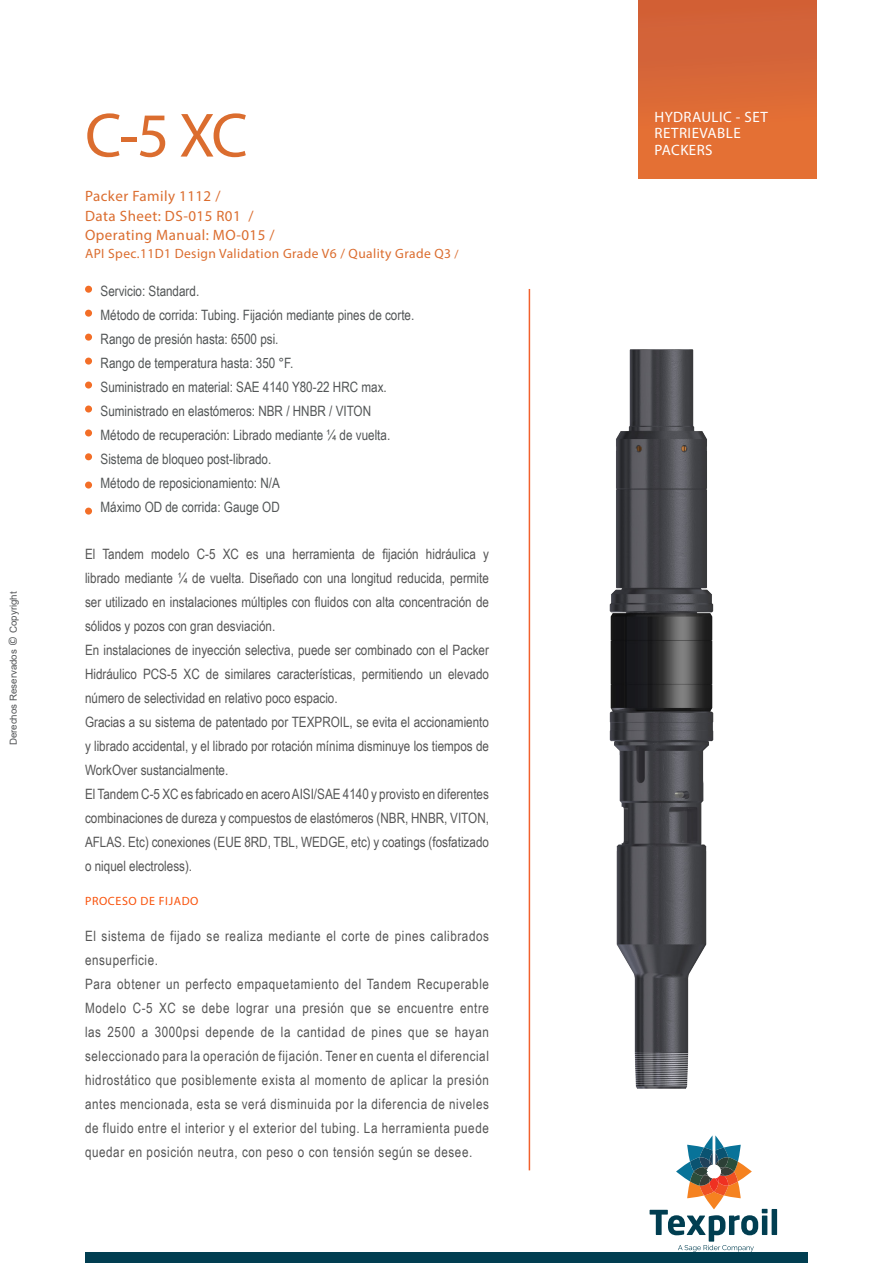
<style>
.page{position:relative;width:893px;height:1263px;background:#fff}
.page>*{position:absolute;margin:0;border:0;box-sizing:border-box;transform-origin:0 0}
.t1{font:63px "Myriad Pro";color:#db6d2f}
.t2{font:15px "Myriad Pro";letter-spacing:.03em;color:#db6d2f}
.t3{font:15px/16.5px "Myriad Pro";letter-spacing:.03em;color:#fff}
.t4{font:14.25px/24px "Arial Narrow";color:#555;text-align:justify}
.t5{font:14.25px/24px "Arial Narrow";color:#525556}
.t6{font:14.25px/24px "Arial Narrow";letter-spacing:.04em;color:#555}
.t7{font:13.5px "Myriad Pro";letter-spacing:.03em;color:#db6d2f}
.t8{font:12px "Myriad Pro";letter-spacing:.05em;color:#f9520b}
.t9{font:9.75px "Arial";color:#525456}
.s1{font-family:"Calibri";font-size:11.7px}
.s2{font-size:12px}
</style>
<div class="page">
<div style="left:639px;top:0;width:177px;height:178px;background:#da6936"></div>
<div style="left:85px;top:1253px;width:723px;height:10px;background:#013e51"></div>
<div style="left:772px;top:1209px;width:5px;height:26px;background:#013e51"></div>
<svg style="left:650px;top:1135px;width:117px;height:117px"></svg>
<hr style="left:529px;top:289px;width:1px;height:881px;background:#f2602c">
<div style="left:85px;top:286px;width:7px;height:7px;background:#f36e27;border-radius:50%"></div>
<div style="left:85px;top:334px;width:7px;height:7px;background:#f36e27;border-radius:50%"></div>
<div style="left:85px;top:381px;width:7px;height:8px;background:#f36e27;border-radius:50%"></div>
<div style="left:85px;top:310px;width:7px;height:7px;background:#f36e27;border-radius:50%"></div>
<div style="left:85px;top:358px;width:7px;height:7px;background:#f36e27;border-radius:50%"></div>
<div style="left:85px;top:429px;width:7px;height:7px;background:#f36e27;border-radius:50%"></div>
<div style="left:85px;top:405px;width:7px;height:7px;background:#f36e27;border-radius:50%"></div>
<div style="left:85px;top:453px;width:7px;height:7px;background:#f36e27;border-radius:50%"></div>
<img style="left:609px;top:349px;width:105px;height:740px">
<div style="left:85px;top:481px;width:7px;height:8px;background:#f36e27;border-radius:50%"></div>
<div style="left:85px;top:508px;width:7px;height:7px;background:#f36e27;border-radius:50%"></div>
<p class="t9" style="left:7px;top:745px;width:155px;rotate:-90deg">Derechos Reservados <span class="s1">©</span> Copyright</p>
<p class="t1" style="left:85px;top:97px;width:164px">C-5 XC</p>
<p class="t2" style="left:85px;top:187px;width:137px">Packer Family 1112 /</p>
<p class="t2" style="left:85px;top:206px;width:170px">Data Sheet: DS-015 R01 /</p>
<p class="t2" style="left:85px;top:225px;width:191px">Operating Manual: MO-015 /</p>
<p class="t7" style="left:85px;top:245px;width:375px">API Spec.11D1 Design Validation Grade V6 / Quality Grade Q3 <span class="s2">/</span></p>
<p class="t5" style="left:101px;top:279px;width:100px">Servicio: Standard.</p>
<p class="t5" style="left:101px;top:303px;width:315px">Método de corrida: Tubing. Fijación mediante pines de corte.<br>Rango de presión hasta: 6500 psi.</p>
<p class="t5" style="left:101px;top:351px;width:194px">Rango de temperatura hasta: 350 °F.</p>
<p class="t5" style="left:101px;top:375px;width:288px">Suministrado en material: SAE 4140 Y80-22 HRC max.</p>
<p class="t5" style="left:101px;top:399px;width:291px">Suministrado en elastómeros: NBR / HNBR / VITON Método de recuperación: Librado mediante ¼ de vuelta.<br>Sistema de bloqueo post-librado.<br>Método de reposicionamiento: N/A</p>
<p class="t5" style="left:101px;top:495px;width:181px">Máximo OD de corrida: Gauge OD</p>
<p class="t4" style="left:85px;top:541px;width:405px">El Tandem modelo C-5 XC es una herramienta de fijación hidráulica y librado mediante ¼ de vuelta. Diseñado con una longitud reducida, permite ser utilizado en instalaciones múltiples con fluidos con alta concentración de sólidos y pozos con gran desviación.</p>
<p class="t4" style="left:85px;top:637px;width:405px">En instalaciones de inyección selectiva, puede ser combinado con el Packer Hidráulico PCS-5 XC de similares características, permitiendo un elevado número de selectividad en relativo poco espacio.</p>
<p class="t4" style="left:85px;top:709px;width:405px">Gracias a su sistema de patentado por TEXPROIL, se evita el accionamiento y librado accidental, y el librado por rotación mínima disminuye los tiempos de WorkOver sustancialmente.</p>
<p class="t4" style="left:85px;top:781px;width:405px">El Tandem C-5 XC es fabricado en acero AISI/SAE 4140 y provisto en diferentes combinaciones de dureza y compuestos de elastómeros (NBR, HNBR, VITON, AFLAS. Etc) conexiones (EUE 8RD, TBL, WEDGE, etc) y coatings (fosfatizado o niquel electroless).</p>
<p class="t8" style="left:85px;top:893px;width:115px">PROCESO DE FIJADO</p>
<p class="t6" style="left:85px;top:923px;width:405px">El sistema de fijado se realiza mediante el corte de pines calibrados ensuperficie.</p>
<p class="t4" style="left:85px;top:971px;width:405px">Para obtener un perfecto empaquetamiento del Tandem Recuperable Modelo C-5 XC se debe lograr una presión que se encuentre entre las 2500 a 3000psi depende de la cantidad de pines que se hayan seleccionado para la operación de fijación. Tener en cuenta el diferencial hidrostático que posiblemente exista al momento de aplicar la presión antes mencionada, esta se verá disminuida por la diferencia de niveles de fluido entre el interior y el exterior del tubing. La herramienta puede quedar en posición neutra, con peso o con tensión según se desee.</p>
<p class="t3" style="left:655px;top:108px;width:115px">HYDRAULIC - SET<br>RETRIEVABLE</p>
<p class="t3" style="left:655px;top:141px;width:60px">PACKERS</p>
</div>
